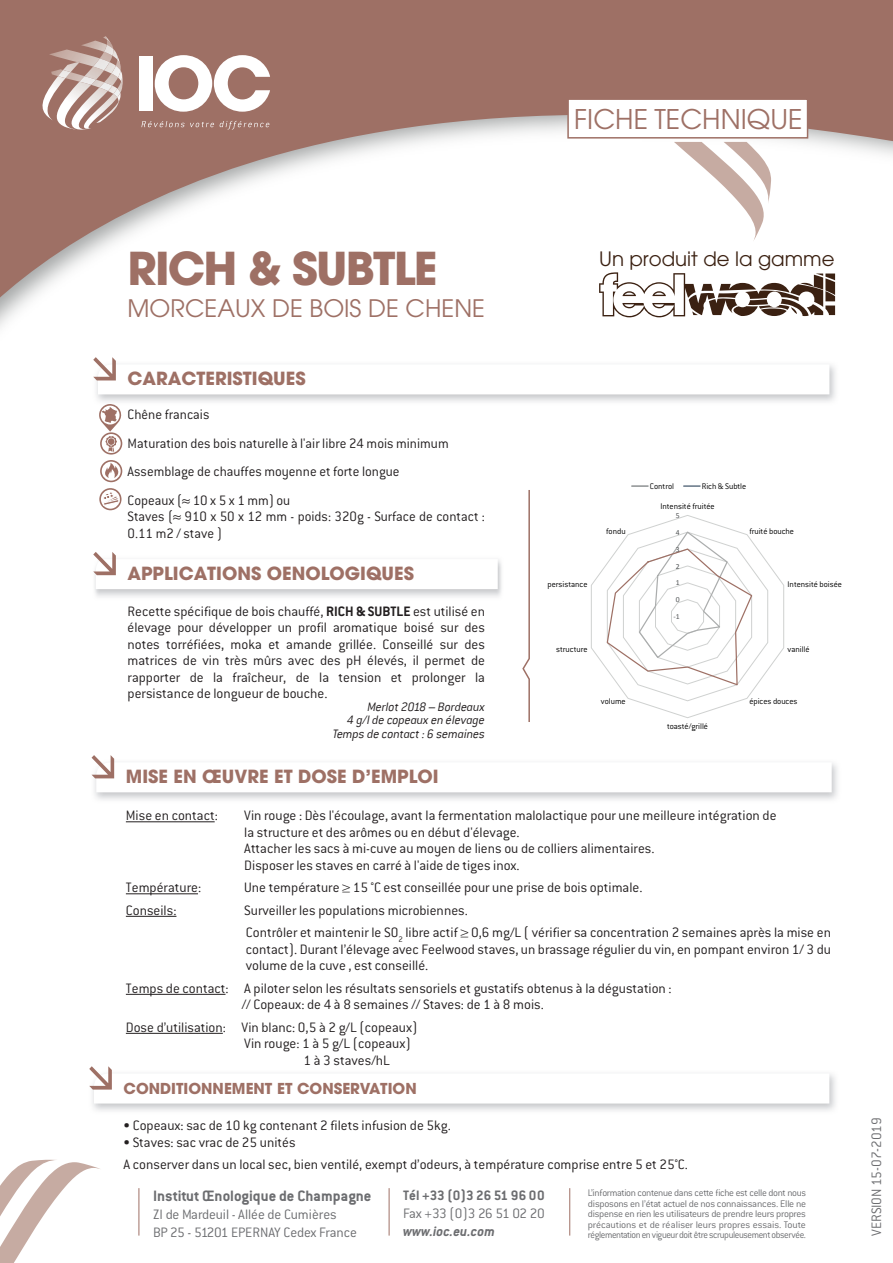
<style>
.page{position:relative;width:893px;height:1263px;background:#fff}
.page>*{position:absolute;margin:0;border:0;box-sizing:border-box;transform-origin:0 0}
.t1{font:700 45px "Avant Garde LT";letter-spacing:-.04em;color:#9e7065}
.t2{font:27px "Avant Garde LT";color:#9e7065}
.t3{font:24px "Avant Garde LT";color:#9e7065}
.t4{font:19.65px "Avant Garde LT";color:#3b2112}
.t5{font:700 18px "Avant Garde LT";color:#9e7065}
.t6{font:700 16.5px "Conduit ITC";color:#6c6d70}
.t7{font:300 15px/16.5px "Conduit ITC";color:#231f20}
.t8{font:300 15px/18px "Conduit ITC";letter-spacing:-.01em;color:#6c6d70}
.t9{font:700 15px "Avant Garde LT";color:#9e7065}
.t10{font:700 15px "Conduit ITC";color:#6c6d70}
.t11{font:300 15px "Conduit ITC";letter-spacing:-.03em;color:#6c6d70}
.t12{font:italic 700 15px "Conduit ITC";color:#6c6d70}
.t13{font:italic 300 13.5px/13.5px "Conduit ITC";letter-spacing:-.015em;color:#231f20;text-align:right}
.t14{font:300 10.5px/10.5px "Conduit ITC";letter-spacing:-.035em;color:#6c6d70;text-align:justify}
.t15{font:300 9px "Conduit ITC";color:#000001}
.t16{font:7.65px "Calibri";color:#515455}
.s1{font-weight:700}
</style>
<div class="page">
<svg style="left:0;top:0;width:893px;height:327px"></svg>
<svg style="left:0;top:1160px;width:100px;height:103px"></svg>
<svg style="left:567px;top:59px;width:242px;height:80px"></svg>
<hr style="left:139px;top:1188px;width:1px;height:47px;background:#9e7065">
<hr style="left:389px;top:1188px;width:1px;height:47px;background:#9e7065">
<hr style="left:569px;top:1188px;width:1px;height:47px;background:#9e7065">
<img style="left:49px;top:49px;width:6px;height:13px">
<img style="left:121px;top:75px;width:2px;height:54px">
<img style="left:113px;top:105px;width:8px;height:25px">
<img style="left:55px;top:36px;width:58px;height:94px">
<img style="left:93px;top:58px;width:6px;height:12px">
<img style="left:79px;top:76px;width:17px;height:9px">
<svg style="left:99px;top:36px;width:23px;height:69px;background:#c4aca5"></svg>
<img style="left:39px;top:62px;width:40px;height:59px">
<svg style="left:58px;top:70px;width:13px;height:8px"></svg>
<svg style="left:141px;top:121px;width:73px;height:6px"></svg>
<svg style="left:220px;top:121px;width:49px;height:8px"></svg>
<div style="left:139px;top:56px;width:14px;height:55px;background:#fff"></div>
<svg style="left:155px;top:55px;width:115px;height:57px"></svg>
<img style="left:674px;top:142px;width:92px;height:100px">
<img style="left:724px;top:142px;width:47px;height:62px">
<svg style="left:93px;top:357px;width:736px;height:37px"></svg>
<img style="left:94px;top:560px;width:408px;height:37px">
<svg style="left:93px;top:552px;width:405px;height:37px"></svg>
<svg style="left:92px;top:755px;width:740px;height:37px"></svg>
<svg style="left:599px;top:272px;width:236px;height:45px"></svg>
<svg style="left:522px;top:490px;width:8px;height:232px"></svg>
<svg style="left:100px;top:432px;width:22px;height:23px"></svg>
<svg style="left:99px;top:404px;width:23px;height:49px"></svg>
<svg style="left:100px;top:460px;width:22px;height:22px"></svg>
<svg style="left:102px;top:462px;width:19px;height:19px"></svg>
<svg style="left:105px;top:463px;width:13px;height:15px"></svg>
<svg style="left:99px;top:488px;width:23px;height:22px"></svg>
<svg style="left:101px;top:490px;width:19px;height:19px"></svg>
<svg style="left:103px;top:492px;width:16px;height:14px"></svg>
<svg style="left:591px;top:515px;width:193px;height:203px"></svg>
<svg style="left:632px;top:485px;width:16px;height:2px"></svg>
<svg style="left:684px;top:485px;width:16px;height:2px"></svg>
<hr style="left:126px;top:821px;width:89px;height:1px;background:#231f20">
<hr style="left:126px;top:893px;width:72px;height:1px;background:#231f20">
<hr style="left:126px;top:916px;width:50px;height:1px;background:#231f20">
<hr style="left:126px;top:994px;width:100px;height:1px;background:#231f20">
<hr style="left:126px;top:1033px;width:97px;height:1px;background:#231f20">
<svg style="left:89px;top:1066px;width:740px;height:37px"></svg>
<h2 class="t2" style="left:574px;top:103px;width:230px">FICHE TECHNIQUE</h2>
<h1 class="t1" style="left:128px;top:239px;width:312px">RICH &amp; SUBTLE</h1>
<h3 class="t3" style="left:128px;top:294px;width:359px">MORCEAUX DE BOIS DE CHENE</h3>
<p class="t5" style="left:128px;top:366px;width:180px">CARACTERISTIQUES</p>
<p class="t7" style="left:128px;top:400px;width:323px;line-height:28.5px">Chêne francais<br>Maturation des bois naturelle à l'air libre 24 mois minimum Assemblage de chauffes moyenne et forte longue Copeaux (≈ 10 x 5 x 1 mm) ou</p>
<p class="t7" style="left:128px;top:508px;width:359px">Staves (≈ 910 x 50 x 12 mm - poids: 320g - Surface de contact :<br>0.11 m2 / stave )</p>
<p class="t5" style="left:128px;top:562px;width:288px">APPLICATIONS OENOLOGIQUES</p>
<p class="t7" style="left:128px;top:603px;width:359px;text-align:justify">Recette spécifique de bois chauffé, <span class="s1">RICH &amp; SUBTLE</span> est utilisé en élevage pour développer un profil aromatique boisé sur des notes torréfiées, moka et amande grillée. Conseillé sur des matrices de vin très mûrs avec des pH élevés, il permet de rapporter de la fraîcheur, de la tension et prolonger la persistance de longueur de bouche.</p>
<p class="t13" style="left:333px;top:700px;width:154px">Merlot 2018 – Bordeaux<br>4 g/l de copeaux en élevage<br>Temps de contact : 6 semaines</p>
<p class="t5" style="left:126px;top:765px;width:314px">MISE EN ŒUVRE ET DOSE D’EMPLOI</p>
<h3 class="t4" style="left:599px;top:247px;width:237px">Un produit de la gamme</h3>
<p class="t15" style="left:548px;top:579px;width:41px">persistance</p>
<p class="t15" style="left:606px;top:526px;width:21px">fondu</p>
<p class="t15" style="left:556px;top:644px;width:33px">structure</p>
<p class="t15" style="left:601px;top:696px;width:26px">volume</p>
<p class="t15" style="left:650px;top:481px;width:26px">Control</p>
<p class="t15" style="left:702px;top:481px;width:46px">Rich &amp; Subtle</p>
<p class="t15" style="left:660px;top:501px;width:56px">Intensité fruitée</p>
<p class="t16" style="left:676px;top:511px;width:5px">5</p>
<p class="t16" style="left:676px;top:527px;width:5px">4</p>
<p class="t16" style="left:676px;top:544px;width:5px">3</p>
<p class="t16" style="left:676px;top:561px;width:5px">2</p>
<p class="t16" style="left:676px;top:578px;width:5px">1</p>
<p class="t16" style="left:676px;top:595px;width:5px">0</p>
<p class="t16" style="left:673px;top:612px;width:8px">-1</p>
<p class="t15" style="left:667px;top:722px;width:43px">toasté/grillé</p>
<p class="t15" style="left:749px;top:526px;width:46px">fruité bouche</p>
<p class="t15" style="left:787px;top:579px;width:56px">Intensité boisée</p>
<p class="t15" style="left:787px;top:644px;width:24px">vanillé</p>
<p class="t15" style="left:749px;top:696px;width:50px">épices douces</p>
<p class="t7" style="left:126px;top:807px;width:93px">Mise en contact:</p>
<p class="t7" style="left:244px;top:807px;width:534px">Vin rouge : Dès l'écoulage, avant la fermentation malolactique pour une meilleure intégration de la structure et des arômes ou en début d'élevage.<br>Attacher les sacs à mi-cuve au moyen de liens ou de colliers alimentaires.<br>Disposer les staves en carré à l'aide de tiges inox.</p>
<p class="t7" style="left:126px;top:879px;width:77px">Température:</p>
<p class="t7" style="left:244px;top:879px;width:400px">Une température ≥ 15 °C est conseillée pour une prise de bois optimale.</p>
<p class="t7" style="left:126px;top:902px;width:52px">Conseils:</p>
<p class="t7" style="left:244px;top:899px;width:588px;line-height:22.5px">Surveiller les populations microbiennes.<br>Contrôler et maintenir le SO<sub>2</sub> libre actif ≥ 0,6 mg/L ( vérifier sa concentration 2 semaines après la mise en</p>
<p class="t7" style="left:246px;top:941px;width:587px">contact). Durant l’élevage avec Feelwood staves, un brassage régulier du vin, en pompant environ 1/ 3 du volume de la cuve , est conseillé.</p>
<p class="t7" style="left:242px;top:980px;width:431px;text-indent:-116px">Temps de contact: A piloter selon les résultats sensoriels et gustatifs obtenus à la dégustation : // Copeaux: de 4 à 8 semaines // Staves: de 1 à 8 mois.</p>
<p class="t7" style="left:126px;top:1019px;width:293px">Dose d’utilisation: Vin blanc: 0,5 à 2 g/L (copeaux)</p>
<p class="t7" style="left:244px;top:1035px;width:168px">Vin rouge: 1 à 5 g/L (copeaux)</p>
<p class="t7" style="left:304px;top:1052px;width:88px">1 à 3 staves/hL</p>
<p class="t9" style="left:124px;top:1079px;width:295px">CONDITIONNEMENT ET CONSERVATION</p>
<p class="t7" style="left:124px;top:1117px;width:329px">• Copeaux: sac de 10 kg contenant 2 filets infusion de 5kg.</p>
<p class="t7" style="left:124px;top:1131px;width:566px;line-height:22.5px">• Staves: sac vrac de 25 unités<br>A conserver dans un local sec, bien ventilé, exempt d’odeurs, à température comprise entre 5 et 25°C.</p>
<p class="t6" style="left:153px;top:1186px;width:220px">Institut Œnologique de Champagne</p>
<p class="t8" style="left:153px;top:1205px;width:205px">ZI de Mardeuil - Allée de Cumières<br>BP 25 - 51201 EPERNAY Cedex France</p>
<p class="t10" style="left:403px;top:1186px;width:143px">Tél +33 (0)3 26 51 96 00</p>
<p class="t11" style="left:403px;top:1205px;width:143px">Fax +33 (0)3 26 51 02 20</p>
<p class="t12" style="left:403px;top:1222px;width:93px">www.ioc.eu.com</p>
<p class="t14" style="left:588px;top:1188px;width:220px">L’information contenue dans cette fiche est celle dont nous disposons en l’état actuel de nos connaissances. Elle ne dispense en rien les utilisateurs de prendre leurs propres précautions et de réaliser leurs propres essais. Toute réglementationenvigueurdoitêtrescrupuleusementobservée.</p>
<p class="t8" style="left:867px;top:1235px;width:120px;rotate:-90deg">VERSION 15-07-2019</p>
</div>
